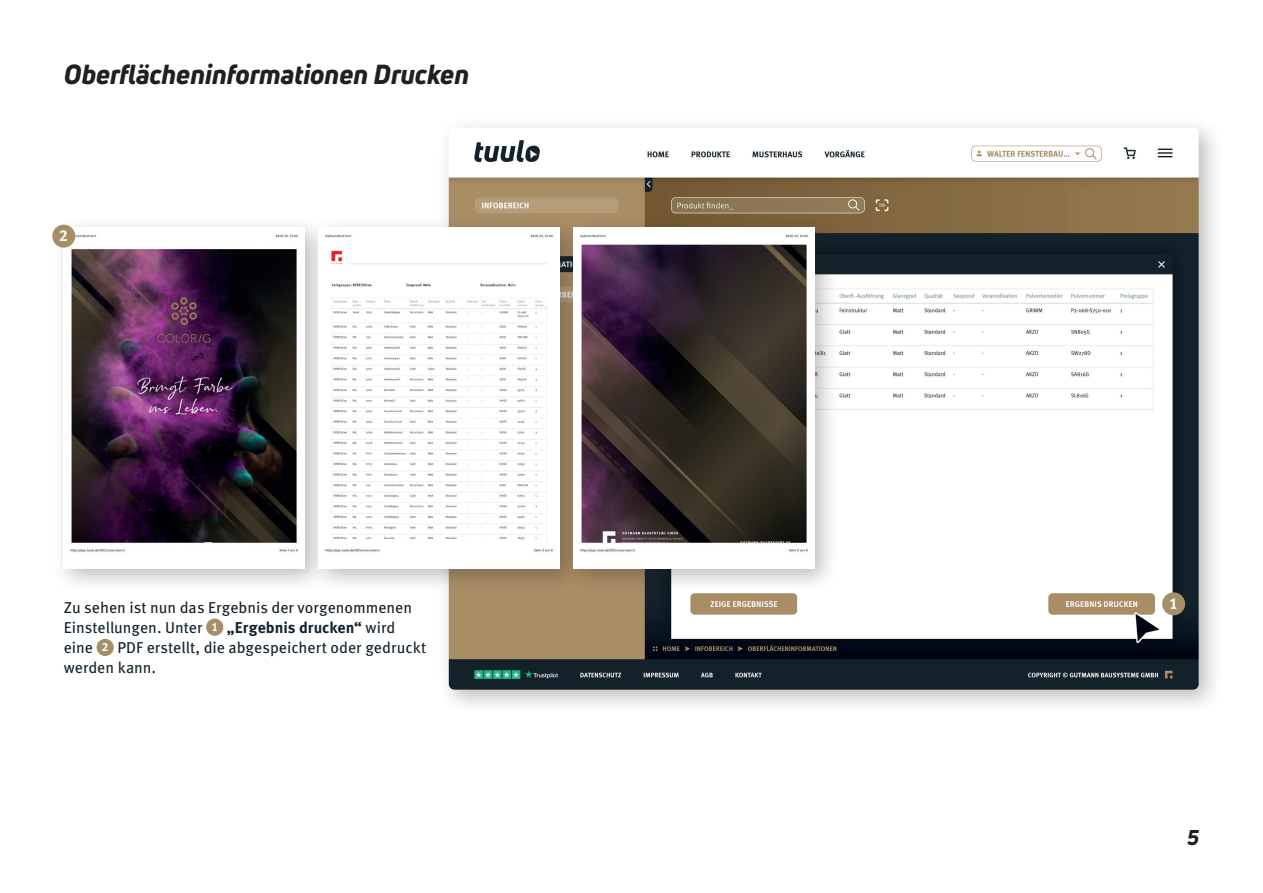
<style>
.page{position:relative;width:1263px;height:893px;background:#fff}
.page>*{position:absolute;margin:0;border:0;box-sizing:border-box;transform-origin:0 0}
.t1{font:italic 800 27px "Uni Neue";color:#231f20}
.t2{font:italic 800 21px "Uni Neue";color:#231f20}
.t3{font:15.75px/20.2px "Meta Pro";color:#13222a}
.t4{font:700 15.75px "Meta Pro";color:#fff}
.s1{font-weight:700;font-size:11.85px;color:#fff}
.s2{font-weight:700}
</style>
<div class="page">
<div style="left:206px;top:619px;width:17px;height:17px;background:#a48f69;border-radius:50%"></div>
<div style="left:97px;top:639px;width:17px;height:17px;background:#a48f69;border-radius:50%"></div>
<div style="left:437px;top:116px;width:787px;height:599px;background:#231f20;opacity:.3"></div>
<img style="left:449px;top:128px;width:750px;height:562px">
<div style="left:1162px;top:592px;width:23px;height:23px;background:#a48f69;border-radius:50%"></div>
<img style="left:1134px;top:612px;width:26px;height:31px">
<div style="left:52px;top:216px;width:278px;height:378px;background:#231f20;opacity:.3"></div>
<img style="left:64px;top:228px;width:241px;height:340px">
<div style="left:307px;top:216px;width:278px;height:378px;background:#231f20;opacity:.3"></div>
<img style="left:319px;top:228px;width:241px;height:340px">
<div style="left:562px;top:216px;width:278px;height:378px;background:#231f20;opacity:.3"></div>
<img style="left:574px;top:228px;width:241px;height:340px">
<div style="left:52px;top:225px;width:23px;height:23px;background:#a48f69;border-radius:50%"></div>
<h1 class="t1" style="left:64px;top:56px;width:407px">Oberflächeninformationen Drucken</h1>
<p class="t4" style="left:59px;top:223px;width:10px">2</p>
<p class="t3" style="left:64px;top:596px;width:364px">Zu sehen ist nun das Ergebnis der vorgenommenen Einstellungen. Unter <span class="s1">1</span> <span class="s2">„Ergebnis drucken“</span> wird eine <span class="s1">2</span> PDF erstellt, die abgespeichert oder gedruckt werden kann.</p>
<p class="t4" style="left:1169px;top:591px;width:10px">1</p>
<h2 class="t2" style="left:1187px;top:823px;width:13px">5</h2>
</div>
